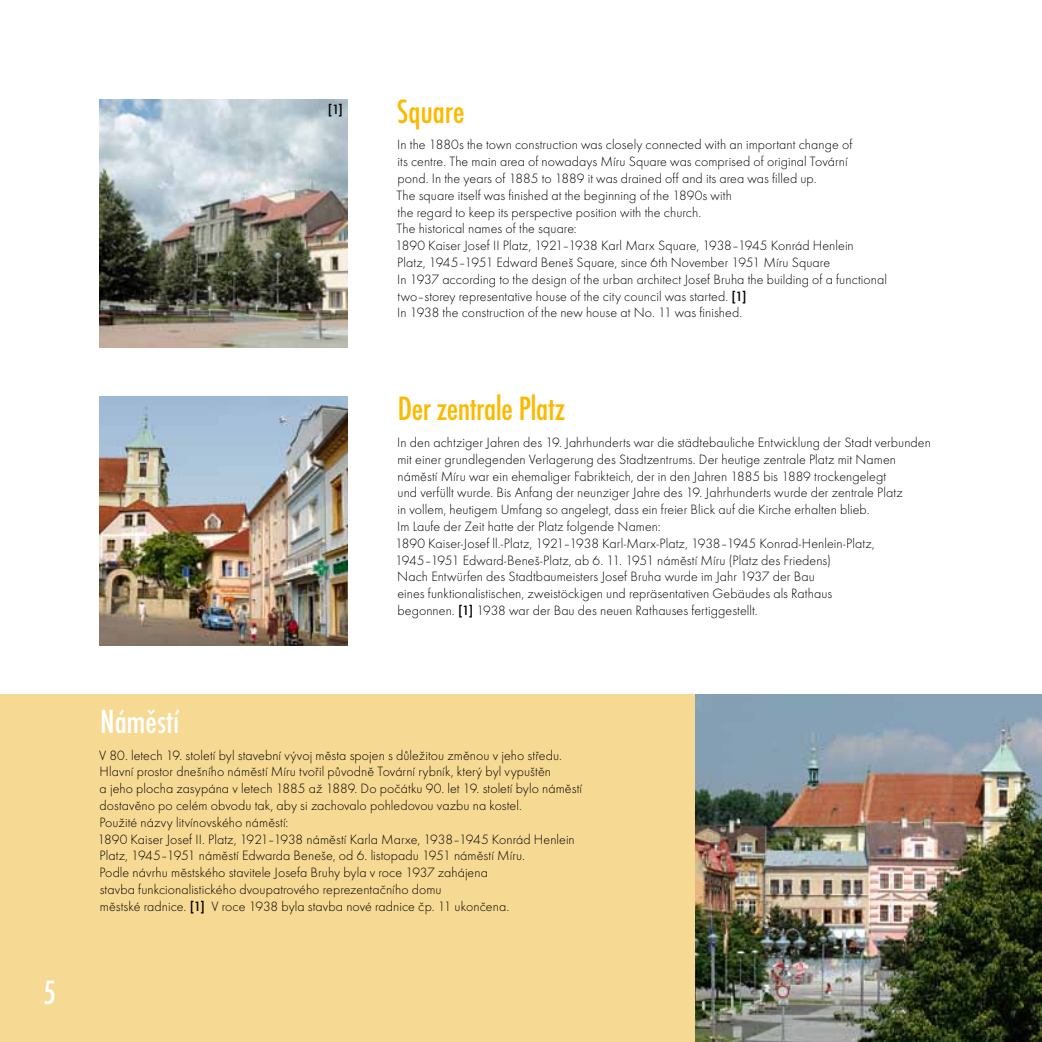
<style>
.page{position:relative;width:1042px;height:1042px;background:#fff}
.page>*{position:absolute;margin:0;border:0;box-sizing:border-box;transform-origin:0 0}
.t1{font:500 condensed 35px "Futura TOT";letter-spacing:-.01em;color:#fbba00}
.t2{font:500 condensed 35px "Futura TOT";color:#fff}
.t3{font:14px/16.8px "Futura TOT Ligh";letter-spacing:.005em;color:#000}
.t4{font:500 14px "Futura TOT";color:#000}
.s1{font-family:"Futura TOT";font-weight:500}
</style>
<div class="page">
<img style="left:694px;top:694px;width:348px;height:348px">
<div style="left:0;top:694px;width:694px;height:348px;background:#f6d993"></div>
<img style="left:99px;top:397px;width:248px;height:248px">
<img style="left:99px;top:99px;width:248px;height:248px">
<h1 class="t2" style="left:43px;top:973px;width:15px">5</h1>
<p class="t4" style="left:328px;top:101px;width:17px">[1]</p>
<h1 class="t1" style="left:397px;top:92px;width:69px">Square</h1>
<p class="t3" style="left:395px;top:136px;width:493px">In the 1880s the town construction was closely connected with an important change of<br>its centre. The main area of nowadays Míru Square was comprised of original Tovární<br>pond. In the years of 1885 to 1889 it was drained off and its area was filled up.<br>The square itself was finished at the beginning of the 1890s with<br>the regard to keep its perspective position with the church.<br>The historical names of the square:<br>1890 Kaiser Josef II Platz, 1921–1938 Karl Marx Square, 1938–1945 Konrád Henlein<br>Platz, 1945–1951 Edward Beneš Square, since 6th November 1951 Míru Square<br>In 1937 according to the design of the urban architect Josef Bruha the building of a functional two–storey representative house of the city council was started. <span class="s1">[1]<br></span>In 1938 the construction of the new house at No. 11 was finished.</p>
<h1 class="t1" style="left:398px;top:389px;width:169px">Der zentrale Platz</h1>
<p class="t3" style="left:395px;top:434px;width:537px">In den achtziger Jahren des 19. Jahrhunderts war die städtebauliche Entwicklung der Stadt verbunden mit einer grundlegenden Verlagerung des Stadtzentrums. Der heutige zentrale Platz mit Namen náměstí Míru war ein ehemaliger Fabrikteich, der in den Jahren 1885 bis 1889 trockengelegt<br>und verfüllt wurde. Bis Anfang der neunziger Jahre des 19. Jahrhunderts wurde der zentrale Platz<br>in vollem, heutigem Umfang so angelegt, dass ein freier Blick auf die Kirche erhalten blieb.<br>Im Laufe der Zeit hatte der Platz folgende Namen:<br>1890 Kaiser-Josef ll.-Platz, 1921–1938 Karl-Marx-Platz, 1938–1945 Konrad-Henlein-Platz, 1945–1951 Edward-Beneš-Platz, ab 6. 11. 1951 náměstí Míru (Platz des Friedens)<br>Nach Entwürfen des Stadtbaumeisters Josef Bruha wurde im Jahr 1937 der Bau<br>eines funktionalistischen, zweistöckigen und repräsentativen Gebäudes als Rathaus<br>begonnen. <span class="s1">[1]</span> 1938 war der Bau des neuen Rathauses fertiggestellt.</p>
<h1 class="t2" style="left:100px;top:702px;width:80px">Náměstí</h1>
<p class="t3" style="left:97px;top:747px;width:486px">V 80. letech 19. století byl stavební vývoj města spojen s důležitou změnou v jeho středu.<br>Hlavní prostor dnešního náměstí Míru tvořil původně Tovární rybník, který byl vypuštěn<br>a jeho plocha zasypána v letech 1885 až 1889. Do počátku 90. let 19. století bylo náměstí dostavěno po celém obvodu tak, aby si zachovalo pohledovou vazbu na kostel.<br>Použité názvy litvínovského náměstí:<br>1890 Kaiser Josef II. Platz, 1921–1938 náměstí Karla Marxe, 1938–1945 Konrád Henlein Platz, 1945–1951 náměstí Edwarda Beneše, od 6. listopadu 1951 náměstí Míru.<br>Podle návrhu městského stavitele Josefa Bruhy byla v roce 1937 zahájena<br>stavba funkcionalistického dvoupatrového reprezentačního domu<br>městské radnice. <span class="s1">[1]</span> V roce 1938 byla stavba nové radnice čp. 11 ukončena.</p>
</div>
